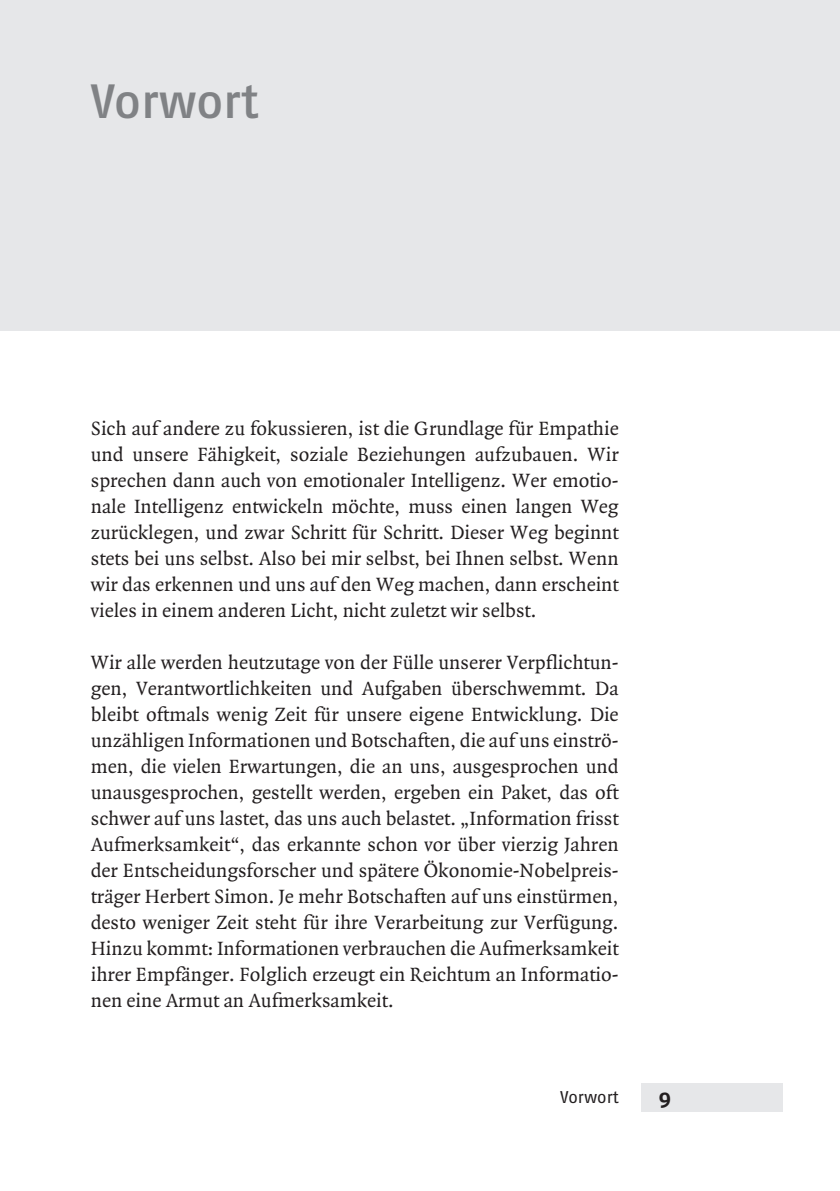
<style>
.page{position:relative;width:840px;height:1191px;background:#fff}
.page>*{position:absolute;margin:0;border:0;box-sizing:border-box;transform-origin:0 0}
.t1{font:48px "Fago No Med";color:#808285}
.t2{font:700 22px "Fago No";color:#231f20}
.t3{font:20.6px/26px "Quadraat";color:#231f20;text-align:justify}
.t4{font:17px "Fago No Regular Tf";color:#231f20}
</style>
<div class="page">
<div style="left:641px;top:1083px;width:141px;height:28px;background:#e6e7e9"></div>
<div style="left:0;top:0;width:839px;height:330px;background:#e6e7e9"></div>
<h1 class="t1" style="left:91px;top:73px;width:169px">Vorwort</h1>
<p class="t3" style="left:91px;top:415px;width:529px">Sich auf andere zu fokussieren, ist die Grundlage für Empathie und unsere Fähigkeit, soziale Beziehungen aufzubauen. Wir sprechen dann auch von emotionaler Intelligenz. Wer emotio&shy;nale Intelligenz entwickeln möchte, muss einen langen Weg zurücklegen, und zwar Schritt für Schritt. Dieser Weg beginnt stets bei uns selbst. Also bei mir selbst, bei Ihnen selbst. Wenn wir das erkennen und uns auf den Weg machen, dann erscheint vieles in einem anderen Licht, nicht zuletzt wir selbst.</p>
<p class="t3" style="left:91px;top:649px;width:529px">Wir alle werden heutzutage von der Fülle unserer Verpflichtun&shy;gen, Verantwortlichkeiten und Aufgaben überschwemmt. Da bleibt oftmals wenig Zeit für unsere eigene Entwicklung. Die unzähligen Informationen und Botschaften, die auf uns einströ&shy;men, die vielen Erwartungen, die an uns, ausgesprochen und unausgesprochen, gestellt werden, ergeben ein Paket, das oft schwer auf uns lastet, das uns auch belastet. „Information frisst Aufmerksamkeit“, das erkannte schon vor über vierzig Jahren der Entscheidungsforscher und spätere Ökonomie-Nobelpreis&shy;träger Herbert Simon. Je mehr Botschaften auf uns einstürmen, desto weniger Zeit steht für ihre Verarbeitung zur Verfügung.<br>Hinzu kommt: Informationen verbrauchen die Aufmerksamkeit ihrer Empfänger. Folglich erzeugt ein Reichtum an Informatio&shy;nen eine Armut an Aufmerksamkeit.</p>
<p class="t4" style="left:560px;top:1087px;width:60px">Vorwort</p>
<p class="t2" style="left:658px;top:1084px;width:14px">9</p>
</div>
